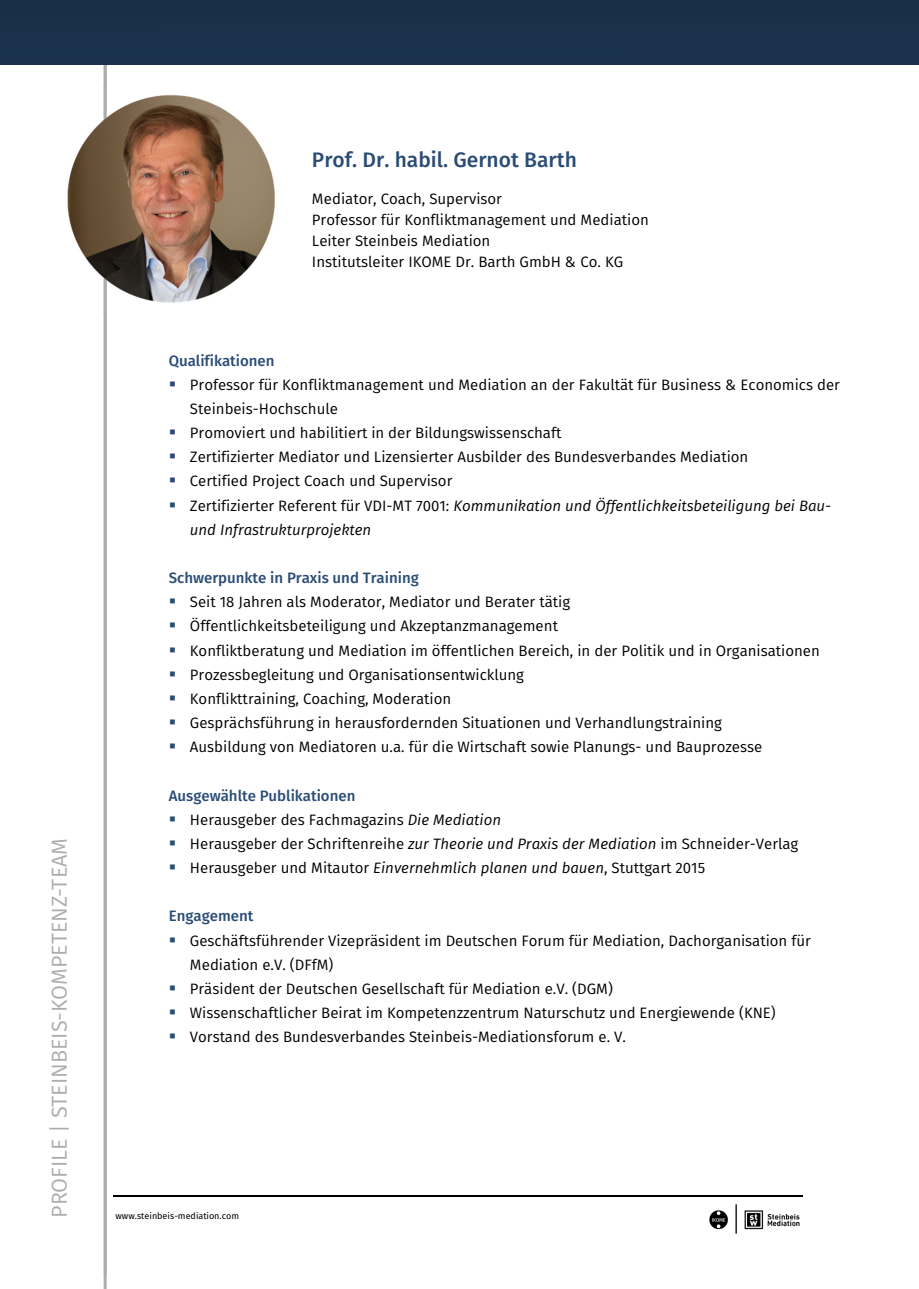
<style>
.page{position:relative;width:919px;height:1289px;background:#fff}
.page>*{position:absolute;margin:0;border:0;box-sizing:border-box;transform-origin:0 0}
.t1{font:21.6px "Fira Sans";color:#adadad}
.t2{font:500 21px "Fira Sans";color:#2a4c75}
.t3{font:15px/21px "Fira Sans";color:#000}
.t4{font:italic 15px/24.2px "Fira Sans";color:#000}
.t5{font:500 15px "Fira Sans";color:#2a4c75}
.t6{font:9px "Fira Sans";color:#000}
.s1{color:#2a4c75}
.s2{font-style:normal}
.s3{font-style:italic}
</style>
<div class="page">
<img style="left:709px;top:1204px;width:90px;height:29px">
<img style="left:103px;top:65px;width:19px;height:1210px">
<hr style="left:113px;top:1195px;width:689px;height:1px;background:#000">
<img style="left:67px;top:85px;width:208px;height:229px">
<hr style="left:104px;top:63px;width:3px;height:55px;background:#adadad">
<div style="left:859px;top:0;width:59px;height:65px;background:#1a304b"></div>
<div style="left:0;top:0;width:859px;height:65px;background:#1a304b"></div>
<hr style="left:104px;top:280px;width:3px;height:1008px;background:#adadad">
<h1 class="t1" style="left:43px;top:1217px;width:382px;rotate:-90deg">PROFILE | STEINBEIS-KOMPETENZ-TEAM</h1>
<h2 class="t2" style="left:312px;top:142px;width:266px">Prof. Dr. habil. Gernot Barth</h2>
<p class="t3" style="left:312px;top:188px;width:338px">Mediator, Coach, Supervisor<br>Professor für Konfliktmanagement und Mediation Leiter Steinbeis Mediation<br>Institutsleiter IKOME Dr. Barth GmbH &amp; Co. KG</p>
<p class="t5" style="left:169px;top:348px;width:107px">Qualifikationen</p>
<p class="t3" style="left:190px;top:372px;width:651px;line-height:24.2px;text-indent:-21px"><span class="s1">▪</span> Professor für Konfliktmanagement und Mediation an der Fakultät für Business &amp; Economics der<br>Steinbeis-Hochschule</p>
<p class="t3" style="left:169px;top:422px;width:394px"><span class="s1">▪</span> Promoviert und habilitiert in der Bildungswissenschaft</p>
<p class="t3" style="left:169px;top:446px;width:581px"><span class="s1">▪</span> Zertifizierter Mediator und Lizensierter Ausbilder des Bundesverbandes Mediation</p>
<p class="t3" style="left:169px;top:470px;width:285px"><span class="s1">▪</span> Certified Project Coach und Supervisor</p>
<p class="t4" style="left:190px;top:493px;width:642px;text-indent:-21px"><span class="s1">▪</span> <span class="s2">Zertifizierter Referent für VDI-MT 7001:</span> Kommunikation und Öffentlichkeitsbeteiligung bei Bau&shy;und Infrastrukturprojekten</p>
<p class="t5" style="left:169px;top:566px;width:251px">Schwerpunkte in Praxis und Training</p>
<p class="t3" style="left:169px;top:591px;width:403px"><span class="s1">▪</span> Seit 18 Jahren als Moderator, Mediator und Berater tätig</p>
<p class="t3" style="left:169px;top:615px;width:391px"><span class="s1">▪</span> Öffentlichkeitsbeteiligung und Akzeptanzmanagement</p>
<p class="t3" style="left:169px;top:639px;width:652px"><span class="s1">▪</span> Konfliktberatung und Mediation im öffentlichen Bereich, in der Politik und in Organisationen</p>
<p class="t3" style="left:169px;top:663px;width:357px"><span class="s1">▪</span> Prozessbegleitung und Organisationsentwicklung</p>
<p class="t3" style="left:169px;top:687px;width:284px"><span class="s1">▪</span> Konflikttraining, Coaching, Moderation</p>
<p class="t3" style="left:169px;top:712px;width:554px"><span class="s1">▪</span> Gesprächsführung in herausfordernden Situationen und Verhandlungstraining</p>
<p class="t3" style="left:169px;top:736px;width:595px"><span class="s1">▪</span> Ausbildung von Mediatoren u.a. für die Wirtschaft sowie Planungs- und Bauprozesse</p>
<p class="t5" style="left:169px;top:783px;width:188px">Ausgewählte Publikationen</p>
<p class="t3" style="left:169px;top:808px;width:334px"><span class="s1">▪</span> Herausgeber des Fachmagazins <span class="s3">Die Mediation</span></p>
<p class="t3" style="left:169px;top:832px;width:631px"><span class="s1">▪</span> Herausgeber der Schriftenreihe <span class="s3">zur Theorie und Praxis der Mediation</span> im Schneider-Verlag</p>
<p class="t3" style="left:169px;top:857px;width:538px"><span class="s1">▪</span> Herausgeber und Mitautor <span class="s3">Einvernehmlich planen und bauen</span>, Stuttgart 2015</p>
<p class="t5" style="left:169px;top:904px;width:86px">Engagement</p>
<p class="t3" style="left:190px;top:927px;width:622px;line-height:24.2px;text-indent:-21px"><span class="s1">▪</span> Geschäftsführender Vizepräsident im Deutschen Forum für Mediation, Dachorganisation für<br>Mediation e.V. (DFfM)</p>
<p class="t3" style="left:169px;top:977px;width:446px"><span class="s1">▪</span> Präsident der Deutschen Gesellschaft für Mediation e.V. (DGM)</p>
<p class="t3" style="left:169px;top:1001px;width:608px"><span class="s1">▪</span> Wissenschaftlicher Beirat im Kompetenzzentrum Naturschutz und Energiewende (KNE)</p>
<p class="t3" style="left:169px;top:1026px;width:458px"><span class="s1">▪</span> Vorstand des Bundesverbandes Steinbeis-Mediationsforum e. V.</p>
<p class="t6" style="left:115px;top:1209px;width:125px">www.steinbeis-mediation.com</p>
</div>
